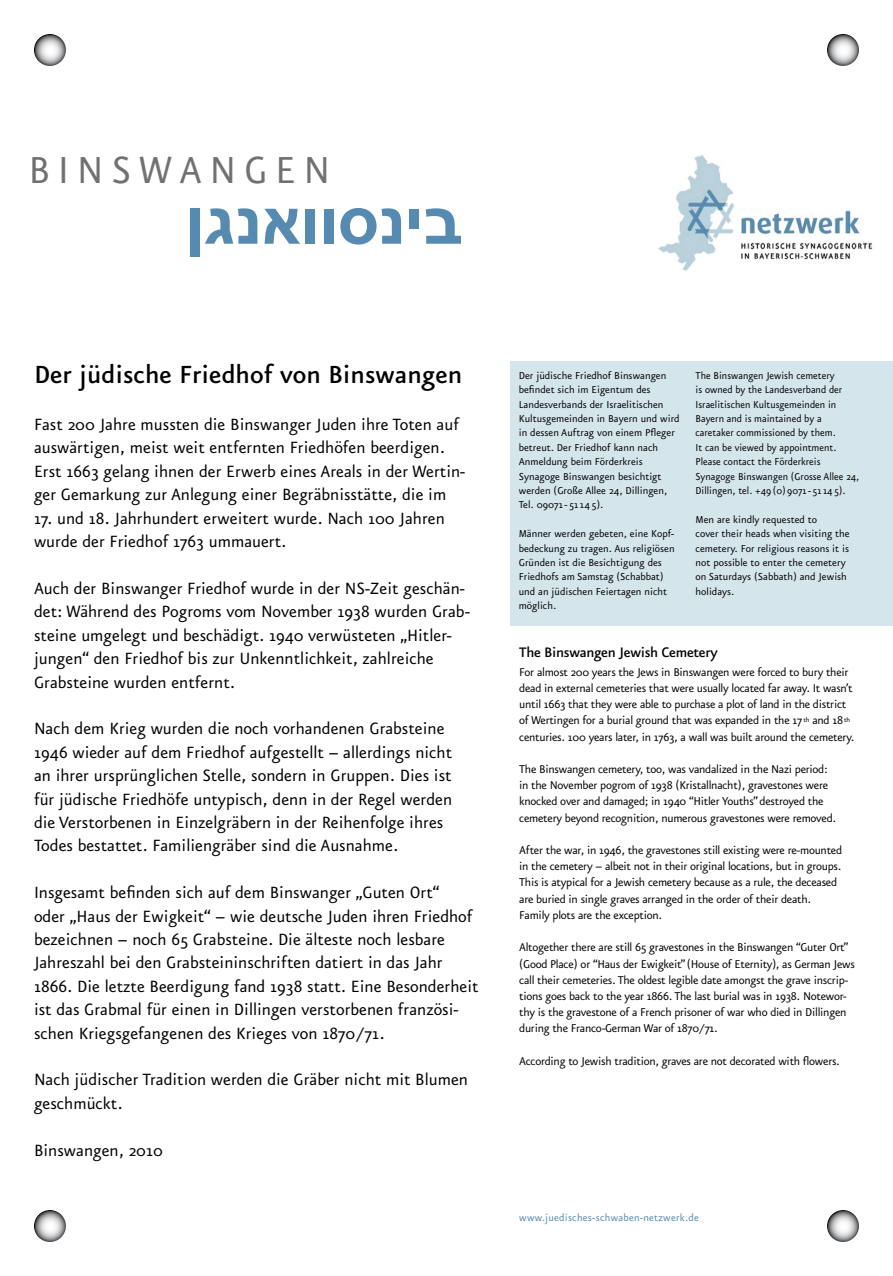
<style>
.page{position:relative;width:893px;height:1276px;background:#fff}
.page>*{position:absolute;margin:0;border:0;box-sizing:border-box;transform-origin:0 0}
.t1{font:700 67.5px "Arial";color:#568ab1}
.t2{font:45px "Eureka Sans OT";letter-spacing:.17em;color:#707172}
.t3{font:500 29.7px "Eureka Sans OT";color:#000}
.t4{font:19.5px/23.4px "Eureka Sans OT";color:#000}
.t5{font:500 16.5px "Eureka Sans OT";letter-spacing:-.02em;color:#000}
.t6{font:13.5px/16.2px "Eureka Sans OT";letter-spacing:-.02em;color:#000}
.t7{font:12px/14.4px "Eureka Sans OT";color:#000}
.t8{font:12px/14.4px "Eureka Sans OT";color:#000;scale:.96 1}
.t9{font:12px "Eureka Sans OT";letter-spacing:.02em;color:#568ab1}
</style>
<div class="page">
<img style="left:658px;top:155px;width:215px;height:116px">
<svg style="left:827px;top:34px;width:32px;height:32px"></svg>
<svg style="left:827px;top:1210px;width:32px;height:32px"></svg>
<svg style="left:34px;top:34px;width:32px;height:32px"></svg>
<svg style="left:34px;top:1210px;width:32px;height:32px"></svg>
<div style="left:510px;top:361px;width:383px;height:265px;background:#d5e5ec"></div>
<h2 class="t2" style="left:28px;top:142px;width:304px">BINSWANGEN</h2>
<h1 class="t1" style="left:186px;top:175px;width:278px">סו ואנגן בי נ</h1>
<h3 class="t3" style="left:34px;top:359px;width:430px">Der jüdische Friedhof von Binswangen</h3>
<p class="t4" style="left:34px;top:413px;width:433px">Fast 200 Jahre mussten die Binswanger Juden ihre Toten auf auswärtigen, meist weit entfernten Friedhöfen beerdigen.<br>Erst 1663 gelang ihnen der Erwerb eines Areals in der Wertin&shy;ger Gemarkung zur Anlegung einer Begräbnisstätte, die im</p>
<p class="t4" style="left:34px;top:506px;width:412px">17. und 18. Jahrhundert erweitert wurde. Nach 100 Jahren wurde der Friedhof 1763 ummauert.</p>
<p class="t4" style="left:34px;top:577px;width:437px">Auch der Binswanger Friedhof wurde in der NS-Zeit geschän&shy;det: Während des Pogroms vom November 1938 wurden Grab&shy;steine umgelegt und beschädigt. 1940 verwüsteten „Hitler&shy;jungen“ den Friedhof bis zur Unkenntlichkeit, zahlreiche Grabsteine wurden entfernt.</p>
<p class="t4" style="left:34px;top:717px;width:420px">Nach dem Krieg wurden die noch vorhandenen Grabsteine 1946 wieder auf dem Friedhof aufgestellt – allerdings nicht an ihrer ursprünglichen Stelle, sondern in Gruppen. Dies ist für jüdische Friedhöfe untypisch, denn in der Regel werden die Verstorbenen in Einzelgräbern in der Reihenfolge ihres Todes bestattet. Familiengräber sind die Ausnahme.</p>
<p class="t4" style="left:34px;top:881px;width:446px">Insgesamt befinden sich auf dem Binswanger „Guten Ort“<br>oder „Haus der Ewigkeit“ – wie deutsche Juden ihren Friedhof bezeichnen – noch 65 Grabsteine. Die älteste noch lesbare Jahreszahl bei den Grabsteininschriften datiert in das Jahr 1866. Die letzte Beerdigung fand 1938 statt. Eine Besonderheit ist das Grabmal für einen in Dillingen verstorbenen französi&shy;schen Kriegsgefangenen des Krieges von 1870 / 71.</p>
<p class="t4" style="left:34px;top:1068px;width:436px">Nach jüdischer Tradition werden die Gräber nicht mit Blumen geschmückt.</p>
<p class="t4" style="left:34px;top:1138px;width:131px">Binswangen, 2010</p>
<p class="t7" style="left:519px;top:368px;width:162px">Der jüdische Friedhof Binswangen befindet sich im Eigentum des<br>Landesverbands der Israelitischen<br>Kultusgemeinden in Bayern und wird in dessen Auftrag von einem Pfleger betreut. Der Friedhof kann nach<br>Anmeldung beim Förderkreis<br>Synagoge Binswangen besichtigt werden (Große Allee 24, Dillingen,<br>Tel. 09071 - 51 14 5).</p>
<p class="t7" style="left:519px;top:527px;width:157px">Männer werden gebeten, eine Kopf - bedeckung zu tragen. Aus religiösen<br>Gründen ist die Besichtigung des<br>Friedhofs am Samstag (Schabbat) und an jüdischen Feiertagen nicht möglich.</p>
<p class="t8" style="left:695px;top:368px;width:172px">The Binswangen Jewish cemetery<br>is owned by the Landesverband der Israelitischen Kultusgemeinden in Bayern and is maintained by a caretaker commissioned by them.<br>It can be viewed by appointment.<br>Please contact the Förderkreis Synagoge Binswangen (Grosse Allee 24, Dillingen, tel. +49 (0) 9071 - 51 14 5).</p>
<p class="t7" style="left:695px;top:512px;width:156px">Men are kindly requested to<br>cover their heads when visiting the cemetery. For religious reasons it is not possible to enter the cemetery on Saturdays (Sabbath) and Jewish holidays.</p>
<p class="t5" style="left:519px;top:643px;width:200px">The Binswangen Jewish Cemetery</p>
<p class="t6" style="left:519px;top:664px;width:337px">For almost 200 years the Jews in Binswangen were forced to bury their dead in external cemeteries that were usually located far away. It wasn’t until 1663 that they were able to purchase a plot of land in the district of Wertingen for a burial ground that was expanded in the 17 <sup>th</sup> and 18 <sup>th </sup>centuries. 100 years later, in 1763, a wall was built around the cemetery.</p>
<p class="t6" style="left:519px;top:761px;width:318px">The Binswangen cemetery, too, was vandalized in the Nazi period: in the November pogrom of 1938 (Kristallnacht) , gravestones were knocked over and damaged; in 1940 “Hitler Youths” destroyed the cemetery beyond recognition, numerous gravestones were removed.</p>
<p class="t6" style="left:519px;top:842px;width:324px">After the war, in 1946, the gravestones still existing were re-mounted in the cemetery – albeit not in their original locations, but in groups.<br>This is atypical for a Jewish cemetery because as a rule, the deceased are buried in single graves arranged in the order of their death.<br>Family plots are the exception.</p>
<p class="t6" style="left:519px;top:939px;width:337px">Altogether there are still 65 gravestones in the Binswangen “Guter Ort” (Good Place) or “Haus der Ewigkeit” (House of Eternity), as German Jews call their cemeteries. The oldest legible date amongst the grave inscrip&shy;tions goes back to the year 1866. The last burial was in 1938. Notewor&shy;thy is the gravestone of a French prisoner of war who died in Dillingen during the Franco-German War of 1870 / 71.</p>
<p class="t6" style="left:519px;top:1053px;width:322px">According to Jewish tradition, graves are not decorated with flowers.</p>
<p class="t9" style="left:519px;top:1210px;width:181px">www.juedisches-schwaben-netzwerk.de</p>
</div>
